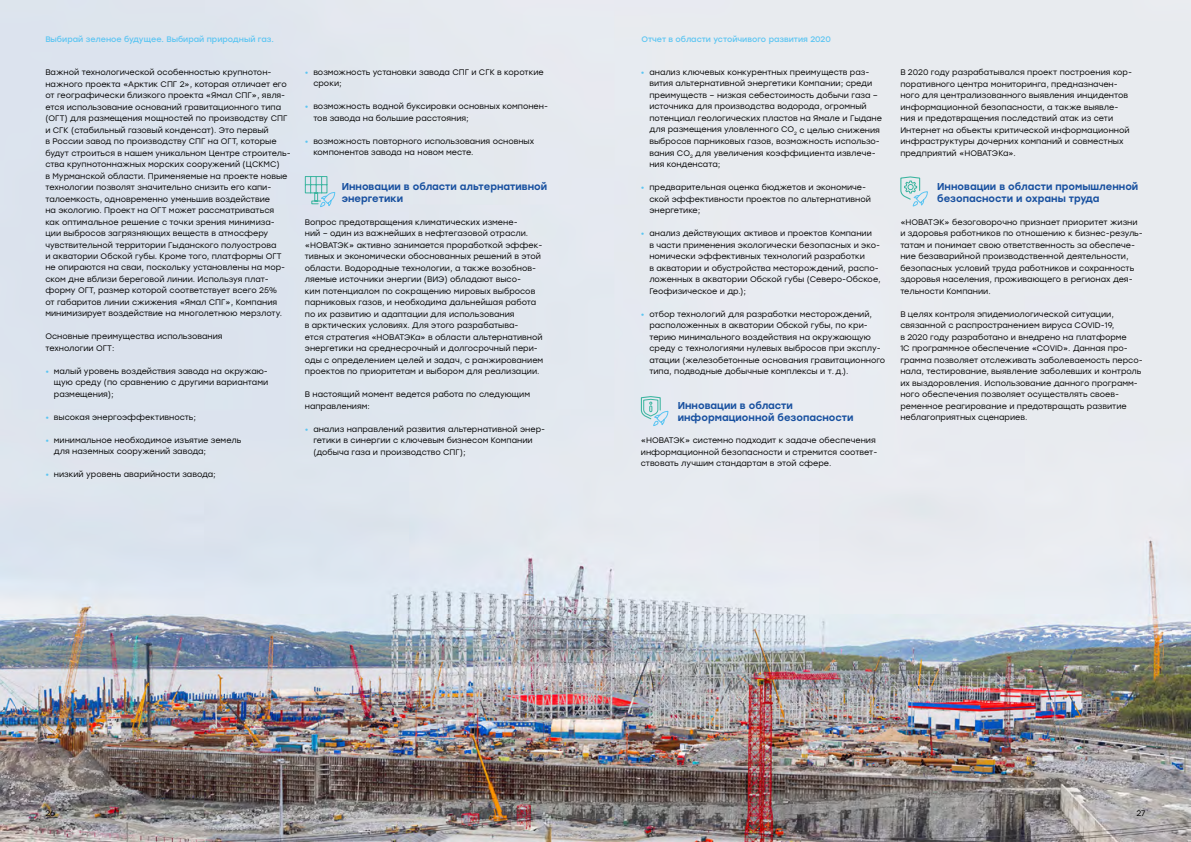
<style>
.page{position:relative;width:1191px;height:842px;background:#fff}
.page>*{position:absolute;margin:0;border:0;box-sizing:border-box;transform-origin:0 0}
.t1{font:500 10px/12px "Stolzl";color:#1951a0}
.t2{font:8px/11.5px "Stolzl";color:#000}
.t3{font:8px "Stolzl";color:#5bc5f2}
.s1{color:#5bc5f2}
</style>
<div class="page">
<img style="left:0;top:0;width:1191px;height:842px">
<svg style="left:304px;top:176px;width:32px;height:40px"></svg>
<svg style="left:640px;top:395px;width:29px;height:40px"></svg>
<svg style="left:899px;top:176px;width:30px;height:40px"></svg>
<p class="t3" style="left:45px;top:33px;width:230px">Выбирай зеленое будущее. Выбирай природный газ.</p>
<p class="t3" style="left:641px;top:33px;width:191px">Отчет в области устойчивого развития 2020</p>
<p class="t2" style="left:45px;top:66px;width:247px">Важной технологической особенностью крупнотон&shy;нажного проекта «Арктик СПГ 2», которая отличает его от географически близкого проекта «Ямал СПГ», явля&shy;ется использование оснований гравитационного типа (ОГТ) для размещения мощностей по производству СПГ и СГК (стабильный газовый конденсат). Это первый<br>в России завод по производству СПГ на ОГТ, которые будут строиться в нашем уникальном Центре строитель&shy;ства крупнотоннажных морских сооружений (ЦСКМС)<br>в Мурманской области. Применяемые на проекте новые технологии позволят значительно снизить его капи&shy;талоемкость, одновременно уменьшив воздействие<br>на экологию. Проект на ОГТ может рассматриваться<br>как оптимальное решение с точки зрения минимиза&shy;ции выбросов загрязняющих веществ в атмосферу чувствительной территории Гыданского полуострова<br>и акватории Обской губы. Кроме того, платформы ОГТ не опираются на сваи, поскольку установлены на мор&shy;ском дне вблизи береговой линии. Используя плат&shy;форму ОГТ, размер которой соответствует всего 25%<br>от габаритов линии сжижения «Ямал СПГ», Компания минимизирует воздействие на многолетнюю мерзлоту.</p>
<p class="t2" style="left:45px;top:331px;width:179px">Основные преимущества использования технологии ОГТ:</p>
<p class="t2" style="left:54px;top:365px;width:216px;text-align:justify;text-indent:-9px"><span class="s1">•</span> малый уровень воздействия завода на окружаю&shy;щую среду (по сравнению с другими вариантами размещения);</p>
<p class="t2" style="left:45px;top:411px;width:152px"><span class="s1">•</span> высокая энергоэффективность;</p>
<p class="t2" style="left:54px;top:434px;width:189px;text-indent:-9px"><span class="s1">•</span> минимальное необходимое изъятие земель для наземных сооружений завода;</p>
<p class="t2" style="left:45px;top:469px;width:172px"><span class="s1">•</span> низкий уровень аварийности завода;</p>
<p class="t2" style="left:313px;top:66px;width:232px;text-indent:-9px"><span class="s1">•</span> возможность установки завода СПГ и СГК в короткие сроки;</p>
<p class="t2" style="left:313px;top:101px;width:236px;text-indent:-9px"><span class="s1">•</span> возможность водной буксировки основных компонен&shy;тов завода на большие расстояния;</p>
<p class="t2" style="left:313px;top:135px;width:222px;text-indent:-9px"><span class="s1">•</span> возможность повторного использования основных компонентов завода на новом месте.</p>
<p class="t1" style="left:342px;top:180px;width:207px">Инновации в области альтернативной энергетики</p>
<p class="t2" style="left:305px;top:216px;width:240px">Вопрос предотвращения климатических измене-<br>ний – один из важнейших в нефтегазовой отрасли. «НОВАТЭК» активно занимается проработкой эффек&shy;тивных и экономически обоснованных решений в этой области. Водородные технологии, а также возобнов&shy;ляемые источники энергии (ВИЭ) обладают высо-<br>ким потенциалом по сокращению мировых выбросов парниковых газов, и необходима дальнейшая работа по их развитию и адаптации для использования<br>в арктических условиях. Для этого разрабатыва-<br>ется стратегия «НОВАТЭКа» в области альтернативной энергетики на среднесрочный и долгосрочный пери&shy;оды с определением целей и задач, с ранжированием проектов по приоритетам и выбором для реализации.</p>
<p class="t2" style="left:305px;top:388px;width:227px">В настоящий момент ведется работа по следующим направлениям:</p>
<p class="t2" style="left:313px;top:423px;width:233px;text-indent:-9px"><span class="s1">•</span> анализ направлений развития альтернативной энер&shy;гетики в синергии с ключевым бизнесом Компании (добыча газа и производство СПГ);</p>
<p class="t2" style="left:649px;top:66px;width:234px;text-indent:-9px"><span class="s1">•</span> анализ ключевых конкурентных преимуществ раз&shy;вития альтернативной энергетики Компании; среди преимуществ – низкая себестоимость добычи газа – источника для производства водорода, огромный потенциал геологических пластов на Ямале и Гыдане для размещения уловленного СО<sub>2</sub> с целью снижения выбросов парниковых газов, возможность использо&shy;вания СО<sub>2</sub> для увеличения коэффициента извлече&shy;ния конденсата;</p>
<p class="t2" style="left:649px;top:181px;width:223px;text-indent:-9px"><span class="s1">•</span> предварительная оценка бюджетов и экономиче&shy;ской эффективности проектов по альтернативной энергетике;</p>
<p class="t2" style="left:649px;top:227px;width:233px;text-indent:-9px"><span class="s1">•</span> анализ действующих активов и проектов Компании<br>в части применения экологически безопасных и эко&shy;номически эффективных технологий разработки<br>в акватории и обустройства месторождений, распо&shy;ложенных в акватории Обской губы (Северо-Обское, Геофизическое и др.);</p>
<p class="t2" style="left:649px;top:308px;width:237px;text-indent:-9px"><span class="s1">•</span> отбор технологий для разработки месторождений, расположенных в акватории Обской губы, по кри&shy;терию минимального воздействия на окружающую среду с технологиями нулевых выбросов при эксплу&shy;атации (железобетонные основания гравитационного типа, подводные добычные комплексы и т. д.).</p>
<p class="t1" style="left:677px;top:399px;width:177px">Инновации в области информационной безопасности</p>
<p class="t2" style="left:641px;top:434px;width:238px">«НОВАТЭК» системно подходит к задаче обеспечения информационной безопасности и стремится соответ&shy;ствовать лучшим стандартам в этой сфере.</p>
<p class="t2" style="left:900px;top:66px;width:233px">В 2020 году разрабатывался проект построения кор&shy;поративного центра мониторинга, предназначен&shy;ного для централизованного выявления инцидентов информационной безопасности, а также выявле&shy;ния и предотвращения последствий атак из сети Интернет на объекты критической информационной инфраструктуры дочерних компаний и совместных предприятий «НОВАТЭКа».</p>
<p class="t1" style="left:937px;top:180px;width:203px">Инновации в области промышленной безопасности и охраны труда</p>
<p class="t2" style="left:900px;top:216px;width:244px">«НОВАТЭК» безоговорочно признает приоритет жизни и здоровья работников по отношению к бизнес-резуль&shy;татам и понимает свою ответственность за обеспече&shy;ние безаварийной производственной деятельности, безопасных условий труда работников и сохранность здоровья населения, проживающего в регионах дея&shy;тельности Компании.</p>
<p class="t2" style="left:900px;top:308px;width:244px">В целях контроля эпидемиологической ситуации, связанной с распространением вируса COVID-19,<br>в 2020 году разработано и внедрено на платформе<br>1С программное обеспечение «COVID». Данная про&shy;грамма позволяет отслеживать заболеваемость персо&shy;нала, тестирование, выявление заболевших и контроль их выздоровления. Использование данного программ&shy;ного обеспечения позволяет осуществлять своев&shy;ременное реагирование и предотвращать развитие неблагоприятных сценариев.</p>
<p class="t2" style="left:45px;top:807px;width:11px">26</p>
<p class="t2" style="left:1136px;top:807px;width:11px">27</p>
</div>
